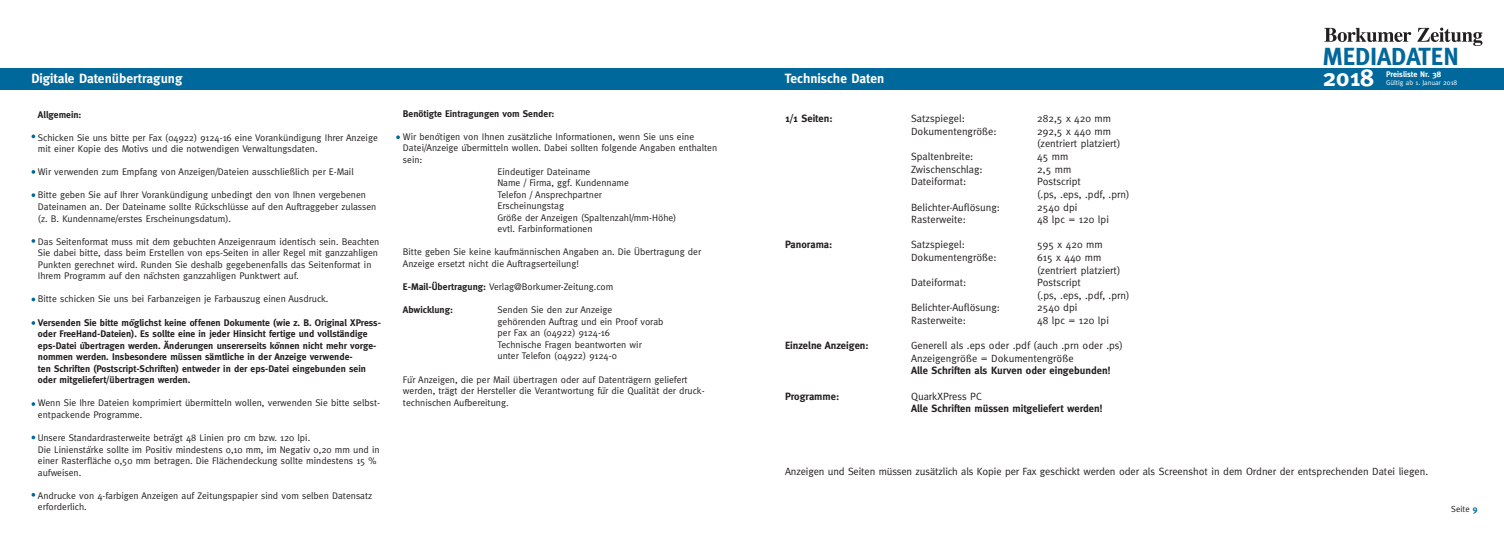
<style>
.page{position:relative;width:1504px;height:536px;background:#fff}
.page>*{position:absolute;margin:0;border:0;box-sizing:border-box;transform-origin:0 0}
.t1{font:700 24.76px "Meta";color:#00689b}
.t2{font:700 24.76px "Meta";color:#fff}
.t3{font:700 13.39px "Meta";color:#fff}
.t4{font:10.5px/12.6px "Meta";color:#231f20}
.t5{font:700 10.5px "Meta";color:#231f20}
.t6{font:9.62px/11.5px "Meta";color:#231f20}
.t7{font:700 9.62px/11.5px "Meta";color:#231f20}
.t8{font:8.75px "Meta";color:#231f20}
.t9{font:700 8.14px "Meta";color:#fff}
.t10{font:7px "Meta";color:#fff}
.s1{font-family:"Helvetica Neue"}
.s2{font-weight:700}
.s3{font-weight:700;color:#00689b}
</style>
<div class="page">
<div style="left:752px;top:68px;width:751px;height:22px;background:#00689b"></div>
<svg style="left:1324px;top:28px;width:158px;height:18px"></svg>
<div style="left:0;top:68px;width:759px;height:22px;background:#00689b"></div>
<svg style="left:31px;top:134px;width:4px;height:4px"></svg>
<svg style="left:31px;top:170px;width:4px;height:4px"></svg>
<svg style="left:31px;top:193px;width:4px;height:4px"></svg>
<svg style="left:31px;top:239px;width:4px;height:4px"></svg>
<svg style="left:31px;top:297px;width:4px;height:4px"></svg>
<svg style="left:31px;top:321px;width:4px;height:4px"></svg>
<svg style="left:31px;top:402px;width:4px;height:4px"></svg>
<svg style="left:31px;top:435px;width:4px;height:4px"></svg>
<svg style="left:31px;top:493px;width:4px;height:3px"></svg>
<svg style="left:396px;top:135px;width:4px;height:4px"></svg>
<h1 class="t1" style="left:1322px;top:42px;width:137px">MEDIADATEN</h1>
<h1 class="t2" style="left:1322px;top:63px;width:52px">2018</h1>
<p class="t9" style="left:1385px;top:69px;width:56px">Preisliste Nr. 38</p>
<h2 class="t3" style="left:784px;top:70px;width:101px">Technische Daten</h2>
<p class="t5" style="left:785px;top:112px;width:49px">1/1 Seiten:</p>
<p class="t4" style="left:911px;top:112px;width:55px">Satzspiegel:</p>
<p class="t4" style="left:1037px;top:112px;width:75px">282,5 x 420 mm</p>
<p class="t4" style="left:911px;top:125px;width:87px">Dokumentengröße:</p>
<p class="t4" style="left:1037px;top:125px;width:85px">292,5 x 440 mm (zentriert platziert)</p>
<p class="t4" style="left:911px;top:150px;width:64px">Spaltenbreite:</p>
<p class="t4" style="left:1037px;top:150px;width:33px">45 mm</p>
<p class="t4" style="left:911px;top:163px;width:73px">Zwischenschlag:</p>
<p class="t4" style="left:1037px;top:163px;width:36px">2,5 mm</p>
<p class="t4" style="left:911px;top:175px;width:57px">Dateiformat:</p>
<p class="t4" style="left:1037px;top:175px;width:94px">Postscript<br>(.ps, .eps, .pdf, .prn)</p>
<p class="t4" style="left:911px;top:200px;width:90px">Belichter-Auflösung:</p>
<p class="t4" style="left:1037px;top:200px;width:42px">2540 dpi</p>
<p class="t4" style="left:911px;top:213px;width:56px">Rasterweite:</p>
<p class="t4" style="left:1037px;top:213px;width:73px">48 lpc = 120 lpi</p>
<p class="t5" style="left:785px;top:238px;width:49px">Panorama:</p>
<p class="t4" style="left:911px;top:238px;width:55px">Satzspiegel:</p>
<p class="t4" style="left:1037px;top:238px;width:67px">595 x 420 mm</p>
<p class="t4" style="left:911px;top:251px;width:87px">Dokumentengröße:</p>
<p class="t4" style="left:1037px;top:251px;width:85px">615 x 440 mm (zentriert platziert)</p>
<p class="t4" style="left:911px;top:276px;width:57px">Dateiformat:</p>
<p class="t4" style="left:1037px;top:276px;width:94px">Postscript<br>(.ps, .eps, .pdf, .prn)</p>
<p class="t4" style="left:911px;top:301px;width:90px">Belichter-Auflösung:</p>
<p class="t4" style="left:1037px;top:301px;width:42px">2540 dpi</p>
<p class="t4" style="left:911px;top:314px;width:56px">Rasterweite:</p>
<p class="t4" style="left:1037px;top:314px;width:73px">48 lpc = 120 lpi</p>
<p class="t5" style="left:785px;top:339px;width:85px">Einzelne Anzeigen:</p>
<p class="t4" style="left:911px;top:339px;width:213px">Generell als .eps oder .pdf (auch .prn oder .ps)<br>Anzeigengröße = Dokumentengröße</p>
<p class="t5" style="left:911px;top:364px;width:201px">Alle Schriften als Kurven oder eingebunden!</p>
<p class="t5" style="left:785px;top:390px;width:56px">Programme:</p>
<p class="t4" style="left:911px;top:389px;width:72px">QuarkXPress PC</p>
<p class="t5" style="left:911px;top:402px;width:193px">Alle Schriften müssen mitgeliefert werden!</p>
<h2 class="t3" style="left:32px;top:71px;width:152px">Digitale Datenübertragung</h2>
<p class="t10" style="left:1385px;top:79px;width:73px">Gültig ab 1. Januar 2018</p>
<p class="t7" style="left:38px;top:108px;width:45px">Allgemein:</p>
<p class="t6" style="left:38px;top:131px;width:341px">Schicken Sie uns bitte per Fax (04922) 9124-16 eine Vorankündigung Ihrer Anzeige mit einer Kopie des Motivs und die notwendigen Verwaltungsdaten.</p>
<p class="t6" style="left:38px;top:166px;width:317px">Wir verwenden zum Empfang von Anzeigen/Dateien ausschließlich per E-Mail</p>
<p class="t6" style="left:38px;top:189px;width:340px">Bitte geben Sie auf Ihrer Vorankündigung unbedingt den von Ihnen vergebenen<br>Dateinamen an. Der Dateiname sollte Ru<span class="s1">̈</span>ckschlüsse auf den Auftraggeber zulassen (z. B. Kundenname/erstes Erscheinungsdatum).</p>
<p class="t6" style="left:38px;top:235px;width:343px">Das Seitenformat muss mit dem gebuchten Anzeigenraum identisch sein. Beachten Sie dabei bitte, dass beim Erstellen von eps-Seiten in aller Regel mit ganzzahligen Punkten gerechnet wird. Runden Sie deshalb gegebenenfalls das Seitenformat in Ihrem Programm auf den na<span class="s1">̈</span>chsten ganzzahligen Punktwert auf.</p>
<p class="t6" style="left:38px;top:293px;width:292px">Bitte schicken Sie uns bei Farbanzeigen je Farbauszug einen Ausdruck.</p>
<p class="t7" style="left:38px;top:316px;width:344px">Versenden Sie bitte mo<span class="s1">̈</span>glichst keine offenen Dokumente (wie z. B. Original XPress&shy;oder FreeHand-Dateien). Es sollte eine in jeder Hinsicht fertige und vollständige eps-Datei u<span class="s1">̈</span>bertragen werden. Änderungen unsererseits ko<span class="s1">̈</span>nnen nicht mehr vorge&shy;nommen werden. Insbesondere müssen sämtliche in der Anzeige verwende-<br>ten Schriften (Postscript-Schriften) entweder in der eps-Datei eingebunden sein oder mitgeliefert/übertragen werden.</p>
<p class="t6" style="left:38px;top:397px;width:344px">Wenn Sie Ihre Dateien komprimiert übermitteln wollen, verwenden Sie bitte selbst&shy;entpackende Programme.</p>
<p class="t6" style="left:38px;top:432px;width:343px">Unsere Standardrasterweite betra<span class="s1">̈</span>gt 48 Linien pro cm bzw. 120 lpi.<br>Die Liniensta<span class="s1">̈</span>rke sollte im Positiv mindestens 0,10 mm, im Negativ 0,20 mm und in einer Rasterfläche 0,50 mm betragen. Die Flächendeckung sollte mindestens 15 % aufweisen.</p>
<p class="t6" style="left:38px;top:489px;width:336px">Andrucke von 4-farbigen Anzeigen auf Zeitungspapier sind vom selben Datensatz erforderlich.</p>
<p class="t7" style="left:403px;top:108px;width:153px">Benötigte Eintragungen vom Sender:</p>
<p class="t6" style="left:403px;top:131px;width:293px">Wir beno<span class="s1">̈</span>tigen von Ihnen zusätzliche Informationen, wenn Sie uns eine</p>
<p class="t6" style="left:403px;top:142px;width:316px">Datei/Anzeige u<span class="s1">̈</span>bermitteln wollen. Dabei sollten folgende Angaben enthalten</p>
<p class="t6" style="left:403px;top:154px;width:21px">sein:</p>
<p class="t6" style="left:497px;top:165px;width:94px">Eindeutiger Dateiname</p>
<p class="t6" style="left:497px;top:177px;width:133px">Name / Firma, ggf. Kundenname</p>
<p class="t6" style="left:497px;top:188px;width:106px">Telefon / Ansprechpartner</p>
<p class="t6" style="left:497px;top:200px;width:68px">Erscheinungstag</p>
<p class="t6" style="left:497px;top:211px;width:180px">Größe der Anzeigen (Spaltenzahl/mm-Höhe)</p>
<p class="t6" style="left:497px;top:223px;width:96px">evtl. Farbinformationen</p>
<p class="t6" style="left:403px;top:246px;width:299px">Bitte geben Sie keine kaufmännischen Angaben an. Die Übertragung der<br>Anzeige ersetzt nicht die Auftragserteilung!</p>
<p class="t6" style="left:403px;top:281px;width:212px"><span class="s2">E-Mail-Übertragung:</span> Verlag@Borkumer-Zeitung.com</p>
<p class="t7" style="left:403px;top:304px;width:52px">Abwicklung:</p>
<p class="t6" style="left:497px;top:304px;width:167px">Senden Sie den zur Anzeige<br>gehörenden Auftrag und ein Proof vorab per Fax an (04922) 9124-16<br>Technische Fragen beantworten wir unter Telefon (04922) 9124-0</p>
<p class="t6" style="left:403px;top:373px;width:303px">Fu<span class="s1">̈</span>r Anzeigen, die per Mail übertragen oder auf Datenträgern geliefert werden, trägt der Hersteller die Verantwortung fu<span class="s1">̈</span>r die Qualität der druck&shy;technischen Aufbereitung.</p>
<p class="t4" style="left:785px;top:465px;width:644px">Anzeigen und Seiten müssen zusätzlich als Kopie per Fax geschickt werden oder als Screenshot in dem Ordner der entsprechenden Datei liegen.</p>
<p class="t8" style="left:1450px;top:504px;width:28px">Seite <span class="s3">9</span></p>
</div>
